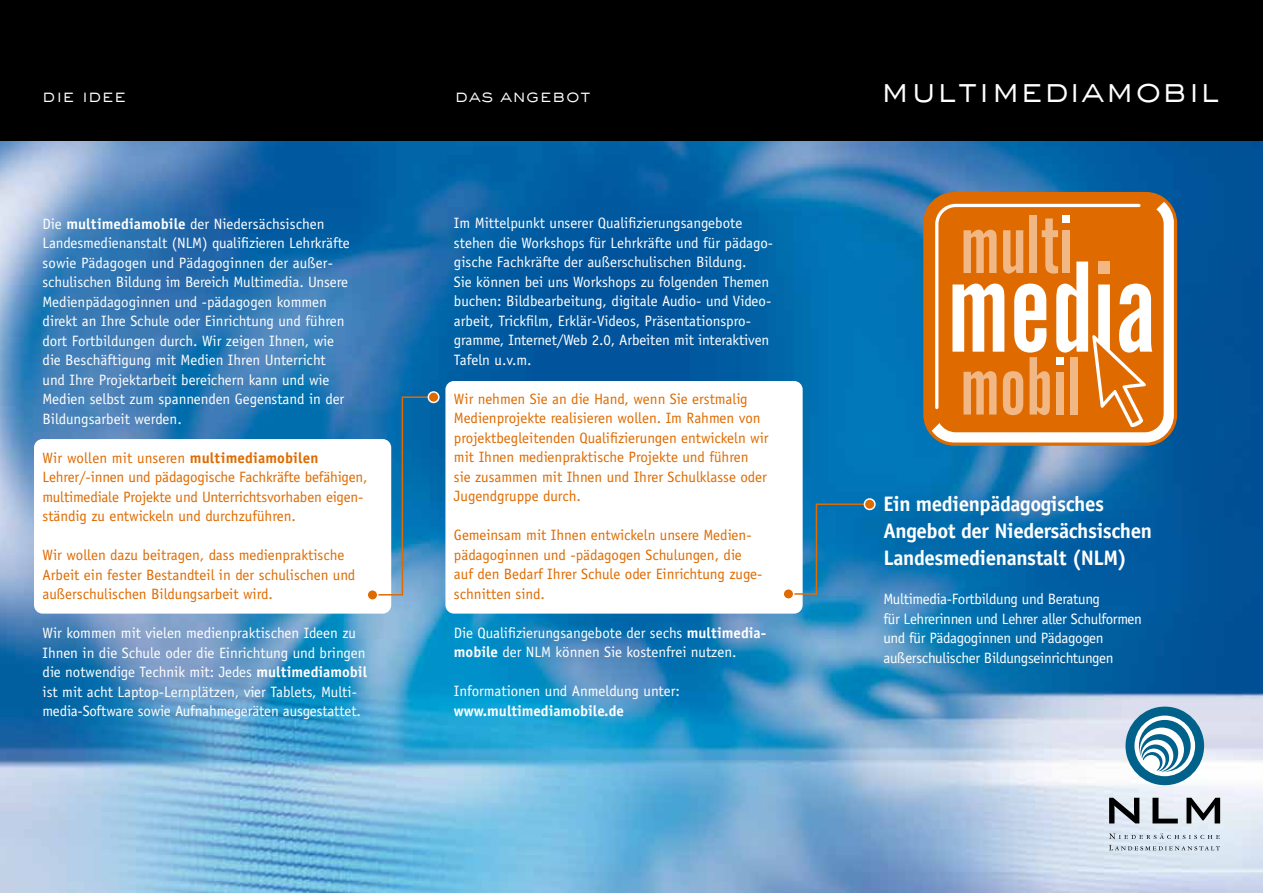
<style>
.page{position:relative;width:1263px;height:893px;background:#fff}
.page>*{position:absolute;margin:0;border:0;box-sizing:border-box;transform-origin:0 0}
.t1{font:300 34.5px "AT Sackers Gothic";color:#fff}
.t2{font:700 21px/27.3px "Officina Sans";letter-spacing:-.02em;color:#fff}
.t3{font:300 18px "AT Sackers Gothic";color:#fff}
.t4{font:15px/19.5px "Officina Sans";color:#fff}
.t5{font:15px/19.5px "Officina Sans";color:#df6b00}
.t6{font:15px/19.5px "Officina Sans";letter-spacing:-.02em;color:#fff}
.t7{font:700 15px "Officina Sans";color:#fff}
.s1{font-weight:700}
</style>
<div class="page">
<img style="left:0;top:140px;width:1263px;height:753px">
<div style="left:445px;top:381px;width:358px;height:233px;background:#fff;border-radius:9px"></div>
<div style="left:34px;top:439px;width:357px;height:175px;background:#fff;border-radius:9px"></div>
<div style="left:0;top:0;width:1263px;height:140px;background:#000"></div>
<div style="left:923px;top:192px;width:254px;height:254px;background:#df6b00;border-radius:31px"></div>
<svg style="left:932px;top:202px;width:242px;height:240px"></svg>
<svg style="left:933px;top:202px;width:219px;height:227px"></svg>
<svg style="left:1109px;top:798px;width:30px;height:25px"></svg>
<svg style="left:1152px;top:798px;width:26px;height:25px"></svg>
<svg style="left:1186px;top:798px;width:34px;height:25px"></svg>
<svg style="left:1109px;top:845px;width:111px;height:5px"></svg>
<svg style="left:1109px;top:833px;width:110px;height:6px"></svg>
<div style="left:1125px;top:707px;width:79px;height:78px;background:#00618a;border-radius:50%"></div>
<div style="left:1134px;top:716px;width:61px;height:60px;background:#fff;border-radius:50%"></div>
<svg style="left:1139px;top:720px;width:52px;height:52px"></svg>
<svg style="left:369px;top:396px;width:64px;height:200px"></svg>
<div style="left:428px;top:392px;width:11px;height:10px;background:#df6b00;border-radius:50%"></div>
<div style="left:428px;top:391px;width:12px;height:12px;border:2px solid #fff;border-radius:50%"></div>
<div style="left:367px;top:590px;width:11px;height:10px;background:#df6b00;border-radius:50%"></div>
<div style="left:366px;top:589px;width:12px;height:12px;border:2px solid #fff;border-radius:50%"></div>
<svg style="left:794px;top:503px;width:75px;height:92px"></svg>
<div style="left:864px;top:499px;width:11px;height:10px;background:#df6b00;border-radius:50%"></div>
<div style="left:864px;top:498px;width:12px;height:12px;border:2px solid #fff;border-radius:50%"></div>
<div style="left:783px;top:589px;width:11px;height:10px;background:#df6b00;border-radius:50%"></div>
<div style="left:782px;top:588px;width:12px;height:12px;border:2px solid #fff;border-radius:50%"></div>
<p class="t3" style="left:43px;top:83px;width:86px">die idee</p>
<p class="t3" style="left:455px;top:83px;width:137px">das angebot</p>
<h1 class="t1" style="left:880px;top:66px;width:342px">multimediamobil</h1>
<p class="t4" style="left:43px;top:214px;width:309px">Die <span class="s1">multimediamobile</span> der Niedersächsischen Landesmedienanstalt (NLM) qualifizieren Lehrkräfte sowie Pädagogen und Pädagoginnen der außer&shy;schulischen Bildung im Bereich Multimedia. Unsere Medienpädagoginnen und -pädagogen kommen direkt an Ihre Schule oder Einrichtung und führen dort Fortbildungen durch. Wir zeigen Ihnen, wie die Beschäftigung mit Medien Ihren Unterricht und Ihre Projektarbeit bereichern kann und wie Medien selbst zum spannenden Gegenstand in der Bildungsarbeit werden.</p>
<p class="t5" style="left:43px;top:448px;width:326px">Wir wollen mit unseren <span class="s1">multimediamobilen </span>Lehrer/-innen und pädagogische Fachkräfte befähigen, multimediale Projekte und Unterrichtsvorhaben eigen&shy;ständig zu entwickeln und durchzuführen.</p>
<p class="t5" style="left:43px;top:545px;width:314px">Wir wollen dazu beitragen, dass medienpraktische<br>Arbeit ein fester Bestandteil in der schulischen und außerschulischen Bildungsarbeit wird.</p>
<p class="t4" style="left:43px;top:623px;width:326px">Wir kommen mit vielen medienpraktischen Ideen zu Ihnen in die Schule oder die Einrichtung und bringen die notwendige Technik mit: Jedes <span class="s1">multimediamobil </span>ist mit acht Laptop-Lernplätzen, vier Tablets, Multi&shy;media-Software sowie Aufnahmegeräten ausgestattet.</p>
<p class="t4" style="left:454px;top:213px;width:321px">Im Mittelpunkt unserer Qualifizierungsangebote stehen die Workshops für Lehrkräfte und für pädago&shy;gische Fachkräfte der außerschulischen Bildung.<br>Sie können bei uns Workshops zu folgenden Themen buchen: Bildbearbeitung, digitale Audio- und Video&shy;arbeit, Trickfilm, Erklär-Videos, Präsentationspro&shy;gramme, Internet/Web 2.0, Arbeiten mit interaktiven Tafeln u.v.m.</p>
<p class="t5" style="left:454px;top:389px;width:316px">Wir nehmen Sie an die Hand, wenn Sie erstmalig Medienprojekte realisieren wollen. Im Rahmen von projektbegleitenden Qualifizierungen entwickeln wir mit Ihnen medienpraktische Projekte und führen sie zusammen mit Ihnen und Ihrer Schulklasse oder Jugendgruppe durch.</p>
<p class="t5" style="left:454px;top:525px;width:310px">Gemeinsam mit Ihnen entwickeln unsere Medien&shy;pädagoginnen und -pädagogen Schulungen, die auf den Bedarf Ihrer Schule oder Einrichtung zuge&shy;schnitten sind.</p>
<p class="t4" style="left:454px;top:623px;width:314px">Die Qualifizierungsangebote der sechs <span class="s1">multimedia&shy;mobile</span> der NLM können Sie kostenfrei nutzen.</p>
<p class="t4" style="left:454px;top:681px;width:227px">Informationen und Anmeldung unter:</p>
<p class="t7" style="left:454px;top:701px;width:172px">www.multimediamobile.de</p>
<h2 class="t2" style="left:883px;top:490px;width:270px">Ein medienpädagogisches<br>Angebot der Niedersächsischen<br>Landesmedienanstalt (NLM)</h2>
<p class="t6" style="left:883px;top:589px;width:260px">Multimedia-Fortbildung und Beratung<br>für Lehrerinnen und Lehrer aller Schulformen und für Pädagoginnen und Pädagogen außerschulischer Bildungseinrichtungen</p>
</div>
